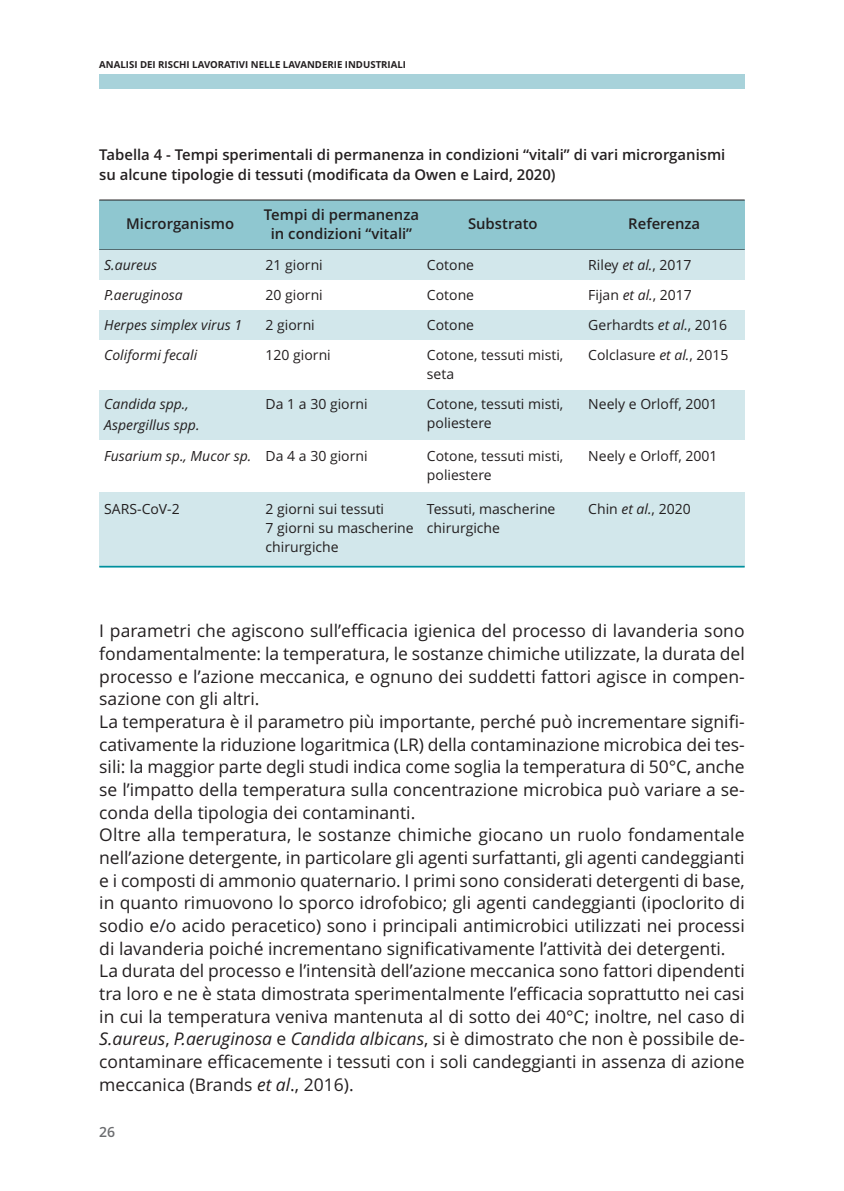
<style>
.page{position:relative;width:844px;height:1191px;background:#fff}
.page>*{position:absolute;margin:0;border:0;box-sizing:border-box;transform-origin:0 0}
.t1{font:17.5px/22.8px "Open Sans";color:#231f20}
.t2{font:600 14.88px/19.2px "Open Sans";color:#231f20}
.t3{font:14px/29.8px "Open Sans";color:#231f20}
.t4{font:italic 14px/29.8px "Open Sans";color:#231f20}
.t5{font:600 14px "Open Sans";color:#6c6d70}
.t6{font:700 9.62px "Open Sans";color:#231f20}
.s1{font-style:italic}
</style>
<div class="page">
<div style="left:99px;top:74px;width:645px;height:15px;background:#a8d2da"></div>
<div style="left:99px;top:200px;width:645px;height:50px;background:#8fc7d0"></div>
<hr style="left:99px;top:200px;width:645px;height:1px;background:#231f20">
<hr style="left:99px;top:249px;width:645px;height:1px;background:#231f20">
<div style="left:99px;top:250px;width:645px;height:30px;background:#d2e7eb"></div>
<div style="left:99px;top:310px;width:645px;height:30px;background:#d2e7eb"></div>
<div style="left:99px;top:390px;width:645px;height:50px;background:#d2e7eb"></div>
<div style="left:99px;top:492px;width:645px;height:74px;background:#d2e7eb"></div>
<hr style="left:99px;top:566px;width:645px;height:1px;background:#00909d">
<p class="t6" style="left:99px;top:61px;width:308px">ANALISI DEI RISCHI LAVORATIVI NELLE LAVANDERIE INDUSTRIALI</p>
<p class="t2" style="left:99px;top:147px;width:627px">Tabella 4 - Tempi sperimentali di permanenza in condizioni “vitali” di vari microrganismi su alcune tipologie di tessuti (modificata da Owen e Laird, 2020)</p>
<p class="t2" style="left:126px;top:216px;width:109px">Microrganismo</p>
<p class="t2" style="left:264px;top:206px;width:157px;text-align:center">Tempi di permanenza in condizioni “vitali”</p>
<p class="t2" style="left:468px;top:216px;width:71px">Substrato</p>
<p class="t2" style="left:628px;top:216px;width:73px">Referenza</p>
<p class="t4" style="left:104px;top:252px;width:139px">S.aureus<br>P.aeruginosa<br>Herpes simplex virus 1<br>Coliformi fecali</p>
<p class="t4" style="left:104px;top:394px;width:97px;line-height:21px">Candida spp.,<br>Aspergillus spp.</p>
<p class="t4" style="left:104px;top:443px;width:148px">Fusarium sp., Mucor sp.</p>
<p class="t3" style="left:104px;top:495px;width:77px">SARS-CoV-2</p>
<p class="t3" style="left:588px;top:252px;width:142px">Riley <span class="s1">et al.</span>, 2017<br>Fijan <span class="s1">et al.</span>, 2017<br>Gerhardts <span class="s1">et al.</span>, 2016<br>Colclasure <span class="s1">et al.</span>, 2015</p>
<p class="t3" style="left:588px;top:390px;width:131px">Neely e Orloff, 2001</p>
<p class="t3" style="left:588px;top:443px;width:131px">Neely e Orloff, 2001</p>
<p class="t3" style="left:588px;top:495px;width:104px">Chin <span class="s1">et al.</span>, 2020</p>
<p class="t3" style="left:265px;top:252px;width:67px">21 giorni<br>20 giorni<br>2 giorni<br>120 giorni</p>
<p class="t3" style="left:265px;top:390px;width:103px">Da 1 a 30 giorni</p>
<p class="t3" style="left:265px;top:443px;width:103px">Da 4 a 30 giorni</p>
<p class="t3" style="left:265px;top:500px;width:150px;line-height:19.2px">2 giorni sui tessuti<br>7 giorni su mascherine chirurgiche</p>
<p class="t3" style="left:427px;top:252px;width:138px">Cotone<br>Cotone<br>Cotone<br>Cotone, tessuti misti,</p>
<p class="t3" style="left:427px;top:360px;width:138px">seta<br>Cotone, tessuti misti,</p>
<p class="t3" style="left:427px;top:409px;width:66px">poliestere</p>
<p class="t3" style="left:427px;top:448px;width:138px;line-height:19.2px">Cotone, tessuti misti, poliestere</p>
<p class="t3" style="left:427px;top:500px;width:130px;line-height:19.2px">Tessuti, mascherine chirurgiche</p>
<p class="t1" style="left:99px;top:621px;width:646px">I parametri che agiscono sull’efficacia igienica del processo di lavanderia sono fondamentalmente: la temperatura, le sostanze chimiche utilizzate, la durata del processo e l’azione meccanica, e ognuno dei suddetti fattori agisce in compen&shy;sazione con gli altri.<br>La temperatura è il parametro più importante, perché può incrementare signifi&shy;cativamente la riduzione logaritmica (LR) della contaminazione microbica dei tes&shy;sili: la maggior parte degli studi indica come soglia la temperatura di 50°C, anche se l’impatto della temperatura sulla concentrazione microbica può variare a se&shy;conda della tipologia dei contaminanti.<br>Oltre alla temperatura, le sostanze chimiche giocano un ruolo fondamentale nell’azione detergente, in particolare gli agenti surfattanti, gli agenti candeggianti e i composti di ammonio quaternario. I primi sono considerati detergenti di base, in quanto rimuovono lo sporco idrofobico; gli agenti candeggianti (ipoclorito di sodio e/o acido peracetico) sono i principali antimicrobici utilizzati nei processi di lavanderia poiché incrementano significativamente l’attività dei detergenti.<br>La durata del processo e l’intensità dell’azione meccanica sono fattori dipendenti tra loro e ne è stata dimostrata sperimentalmente l’efficacia soprattutto nei casi in cui la temperatura veniva mantenuta al di sotto dei 40°C; inoltre, nel caso di <span class="s1">S.aureus</span>, <span class="s1">P.aeruginosa</span> e <span class="s1">Candida albicans</span>, si è dimostrato che non è possibile de&shy;contaminare efficacemente i tessuti con i soli candeggianti in assenza di azione meccanica (Brands <span class="s1">et al</span>., 2016).</p>
<p class="t5" style="left:99px;top:1126px;width:17px">26</p>
</div>
